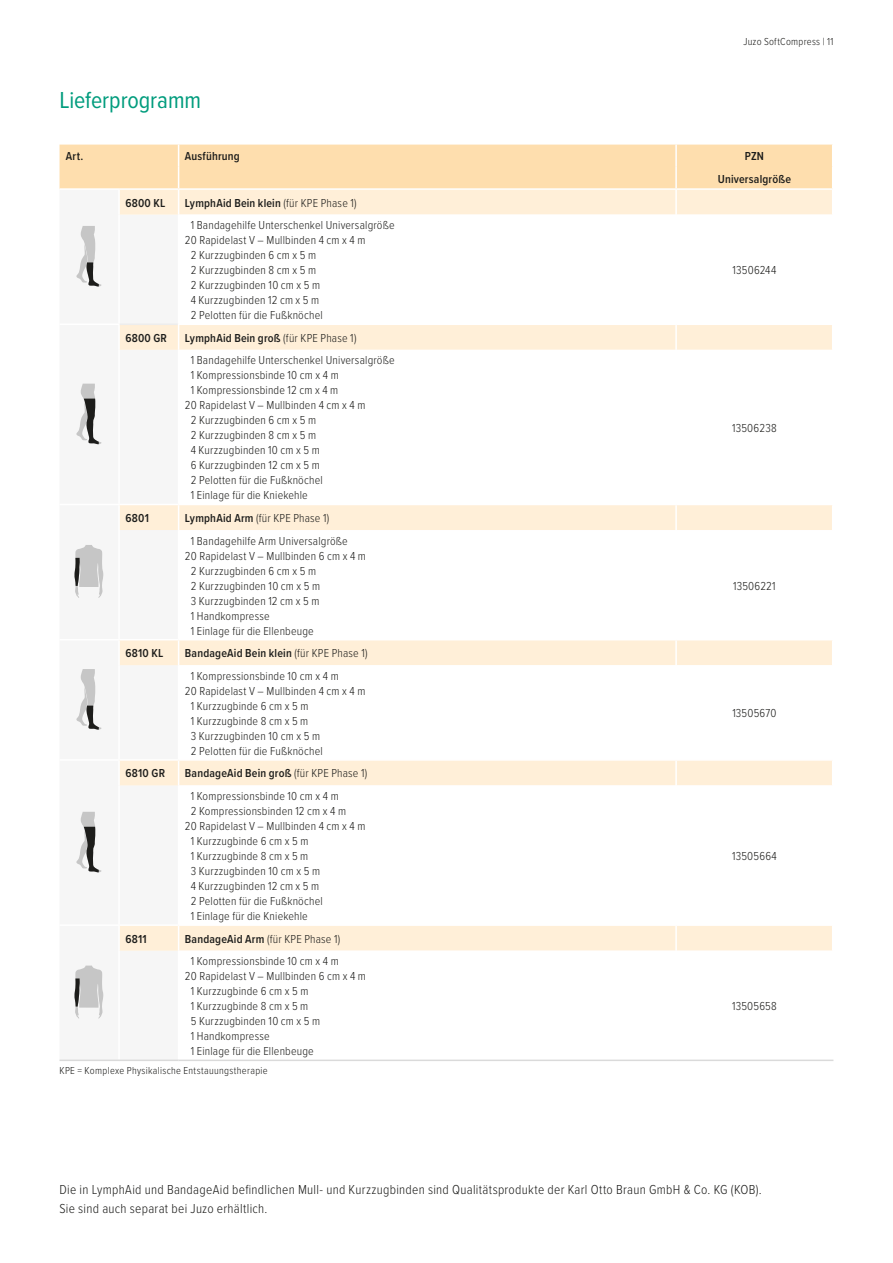
<style>
.page{position:relative;width:893px;height:1263px;background:#fff}
.page>*{position:absolute;margin:0;border:0;box-sizing:border-box;transform-origin:0 0}
.t1{font:24px "Proxima Nova Cond";letter-spacing:-.005em;color:#009c7d}
.t2{font:300 13.5px/18.8px "Proxima Nova Cond";letter-spacing:.02em;color:#1d1d1b}
.t3{font:300 12px/15px "Proxima Nova Cond";letter-spacing:.015em;color:#1d1d1b}
.t4{font:600 12px/22.2px "Proxima Nova Cond";letter-spacing:.02em;color:#1d1d1b;text-align:center}
.t5{font:300 10.5px "Proxima Nova Cond";letter-spacing:.03em;color:#1d1d1b}
.s1{font-weight:600}
</style>
<div class="page">
<svg style="left:120px;top:325px;width:58px;height:626px;fill:#f6f6f6"></svg>
<svg style="left:179px;top:325px;width:653px;height:626px"></svg>
<hr style="left:675px;top:350px;width:2px;height:154px;background:#fff">
<hr style="left:675px;top:530px;width:2px;height:109px;background:#fff">
<hr style="left:675px;top:665px;width:2px;height:94px;background:#fff">
<hr style="left:119px;top:759px;width:60px;height:2px;background:#fff">
<hr style="left:119px;top:504px;width:60px;height:1px;background:#fff">
<hr style="left:119px;top:639px;width:60px;height:1px;background:#fff">
<hr style="left:675px;top:761px;width:2px;height:24px;background:#fff">
<hr style="left:675px;top:325px;width:2px;height:25px;background:#fff">
<hr style="left:675px;top:505px;width:2px;height:25px;background:#fff">
<hr style="left:675px;top:640px;width:2px;height:25px;background:#fff">
<hr style="left:675px;top:926px;width:2px;height:25px;background:#fff">
<svg style="left:60px;top:145px;width:772px;height:70px;background:#fee4be"></svg>
<hr style="left:179px;top:759px;width:497px;height:2px;background:#fff">
<hr style="left:676px;top:759px;width:157px;height:2px;background:#fff">
<hr style="left:179px;top:504px;width:497px;height:1px;background:#fff">
<hr style="left:676px;top:504px;width:157px;height:1px;background:#fff">
<hr style="left:179px;top:639px;width:497px;height:1px;background:#fff">
<hr style="left:676px;top:639px;width:157px;height:1px;background:#fff">
<hr style="left:676px;top:924px;width:157px;height:2px;background:#fff">
<hr style="left:675px;top:785px;width:2px;height:139px;background:#fff">
<hr style="left:179px;top:924px;width:497px;height:2px;background:#fff">
<hr style="left:119px;top:924px;width:60px;height:2px;background:#fff">
<hr style="left:60px;top:188px;width:59px;height:2px;background:#fff">
<hr style="left:119px;top:188px;width:60px;height:2px;background:#fff">
<hr style="left:179px;top:188px;width:497px;height:2px;background:#fff">
<hr style="left:676px;top:188px;width:157px;height:2px;background:#fff">
<hr style="left:120px;top:323px;width:58px;height:2px;background:#ededed">
<hr style="left:60px;top:1059px;width:59px;height:2px;background:#dadada">
<hr style="left:119px;top:1059px;width:60px;height:2px;background:#dadada">
<hr style="left:179px;top:1059px;width:497px;height:2px;background:#dadada">
<hr style="left:676px;top:1059px;width:157px;height:2px;background:#dadada">
<svg style="left:76px;top:226px;width:26px;height:61px"></svg>
<svg style="left:76px;top:384px;width:26px;height:60px"></svg>
<svg style="left:74px;top:545px;width:30px;height:53px"></svg>
<svg style="left:76px;top:669px;width:26px;height:61px"></svg>
<svg style="left:76px;top:812px;width:26px;height:60px"></svg>
<svg style="left:74px;top:965px;width:30px;height:54px"></svg>
<p class="t5" style="left:743px;top:33px;width:92px">Juzo SoftCompress | 11</p>
<h1 class="t1" style="left:60px;top:83px;width:143px">Lieferprogramm</h1>
<p class="t4" style="left:66px;top:145px;width:19px">Art.</p>
<p class="t4" style="left:185px;top:145px;width:56px">Ausführung</p>
<p class="t4" style="left:718px;top:145px;width:75px">PZN<br>Universalgröße</p>
<p class="t4" style="left:125px;top:191px;width:41px">6800 KL</p>
<p class="t3" style="left:191px;top:191px;width:205px;line-height:22.6px;text-indent:-6px"><span class="s1">LymphAid Bein klein</span> (für KPE Phase 1)<br>1 Bandagehilfe Unterschenkel Universalgröße</p>
<p class="t3" style="left:191px;top:232px;width:176px;text-indent:-6px">20 Rapidelast V – Mullbinden 4 cm x 4 m<br>2 Kurzzugbinden 6 cm x 5 m<br>2 Kurzzugbinden 8 cm x 5 m<br>2 Kurzzugbinden 10 cm x 5 m<br>4 Kurzzugbinden 12 cm x 5 m<br>2 Pelotten für die Fußknöchel</p>
<p class="t3" style="left:732px;top:262px;width:45px">13506244</p>
<p class="t4" style="left:125px;top:326px;width:43px">6800 GR</p>
<p class="t3" style="left:191px;top:326px;width:205px;line-height:22.6px;text-indent:-6px"><span class="s1">LymphAid Bein groß</span> (für KPE Phase 1)<br>1 Bandagehilfe Unterschenkel Universalgröße</p>
<p class="t3" style="left:191px;top:367px;width:150px">1 Kompressionsbinde 10 cm x 4 m</p>
<p class="t3" style="left:191px;top:382px;width:149px">1 Kompressionsbinde 12 cm x 4 m</p>
<p class="t3" style="left:185px;top:397px;width:182px">20 Rapidelast V – Mullbinden 4 cm x 4 m</p>
<p class="t3" style="left:191px;top:412px;width:127px">2 Kurzzugbinden 6 cm x 5 m</p>
<p class="t3" style="left:191px;top:427px;width:127px">2 Kurzzugbinden 8 cm x 5 m</p>
<p class="t3" style="left:191px;top:442px;width:131px">4 Kurzzugbinden 10 cm x 5 m</p>
<p class="t3" style="left:191px;top:457px;width:131px">6 Kurzzugbinden 12 cm x 5 m</p>
<p class="t3" style="left:191px;top:472px;width:134px">2 Pelotten für die Fußknöchel</p>
<p class="t3" style="left:191px;top:487px;width:119px">1 Einlage für die Kniekehle</p>
<p class="t4" style="left:125px;top:507px;width:25px">6801</p>
<p class="t3" style="left:191px;top:506px;width:159px;line-height:22.6px;text-indent:-6px"><span class="s1">LymphAid Arm</span> (für KPE Phase 1)<br>1 Bandagehilfe Arm Universalgröße</p>
<p class="t3" style="left:191px;top:547px;width:177px;text-indent:-6px">20 Rapidelast V – Mullbinden 6 cm x 4 m<br>2 Kurzzugbinden 6 cm x 5 m<br>2 Kurzzugbinden 10 cm x 5 m<br>3 Kurzzugbinden 12 cm x 5 m<br>1 Handkompresse<br>1 Einlage für die Ellenbeuge</p>
<p class="t4" style="left:125px;top:642px;width:39px">6810 KL</p>
<p class="t3" style="left:191px;top:641px;width:178px;line-height:22.6px;text-indent:-6px"><span class="s1">BandageAid Bein klein</span> (für KPE Phase 1)<br>1 Kompressionsbinde 10 cm x 4 m</p>
<p class="t3" style="left:191px;top:683px;width:176px;text-indent:-6px">20 Rapidelast V – Mullbinden 4 cm x 4 m<br>1 Kurzzugbinde 6 cm x 5 m<br>1 Kurzzugbinde 8 cm x 5 m<br>3 Kurzzugbinden 10 cm x 5 m<br>2 Pelotten für die Fußknöchel</p>
<p class="t4" style="left:125px;top:762px;width:41px">6810 GR</p>
<p class="t3" style="left:191px;top:761px;width:178px;line-height:22.6px;text-indent:-6px"><span class="s1">BandageAid Bein groß</span> (für KPE Phase 1)<br>1 Kompressionsbinde 10 cm x 4 m</p>
<p class="t3" style="left:191px;top:803px;width:157px">2 Kompressionsbinden 12 cm x 4 m</p>
<p class="t3" style="left:185px;top:818px;width:182px">20 Rapidelast V – Mullbinden 4 cm x 4 m</p>
<p class="t3" style="left:191px;top:833px;width:119px">1 Kurzzugbinde 6 cm x 5 m</p>
<p class="t3" style="left:191px;top:848px;width:119px">1 Kurzzugbinde 8 cm x 5 m</p>
<p class="t3" style="left:191px;top:863px;width:131px">3 Kurzzugbinden 10 cm x 5 m</p>
<p class="t3" style="left:191px;top:878px;width:130px">4 Kurzzugbinden 12 cm x 5 m</p>
<p class="t3" style="left:191px;top:893px;width:134px">2 Pelotten für die Fußknöchel</p>
<p class="t3" style="left:191px;top:908px;width:119px">1 Einlage für die Kniekehle</p>
<p class="t4" style="left:125px;top:927px;width:23px">6811</p>
<p class="t3" style="left:185px;top:927px;width:157px;line-height:22.6px;text-align:center"><span class="s1">BandageAid Arm</span> (für KPE Phase 1)<br>1 Kompressionsbinde 10 cm x 4 m</p>
<p class="t3" style="left:191px;top:968px;width:177px;text-indent:-6px">20 Rapidelast V – Mullbinden 6 cm x 4 m<br>1 Kurzzugbinde 6 cm x 5 m<br>1 Kurzzugbinde 8 cm x 5 m<br>5 Kurzzugbinden 10 cm x 5 m<br>1 Handkompresse<br>1 Einlage für die Ellenbeuge</p>
<p class="t5" style="left:60px;top:1063px;width:210px">KPE = Komplexe Physikalische Entstauungstherapie</p>
<p class="t3" style="left:732px;top:420px;width:46px">13506238</p>
<p class="t3" style="left:733px;top:577px;width:44px">13506221</p>
<p class="t3" style="left:732px;top:705px;width:46px">13505670</p>
<p class="t3" style="left:732px;top:848px;width:46px">13505664</p>
<p class="t3" style="left:732px;top:998px;width:46px">13505658</p>
<p class="t2" style="left:60px;top:1179px;width:704px">Die in LymphAid und BandageAid befindlichen Mull- und Kurzzugbinden sind Qualitätsprodukte der Karl Otto Braun GmbH &amp; Co. KG (KOB).<br>Sie sind auch separat bei Juzo erhältlich.</p>
</div>
